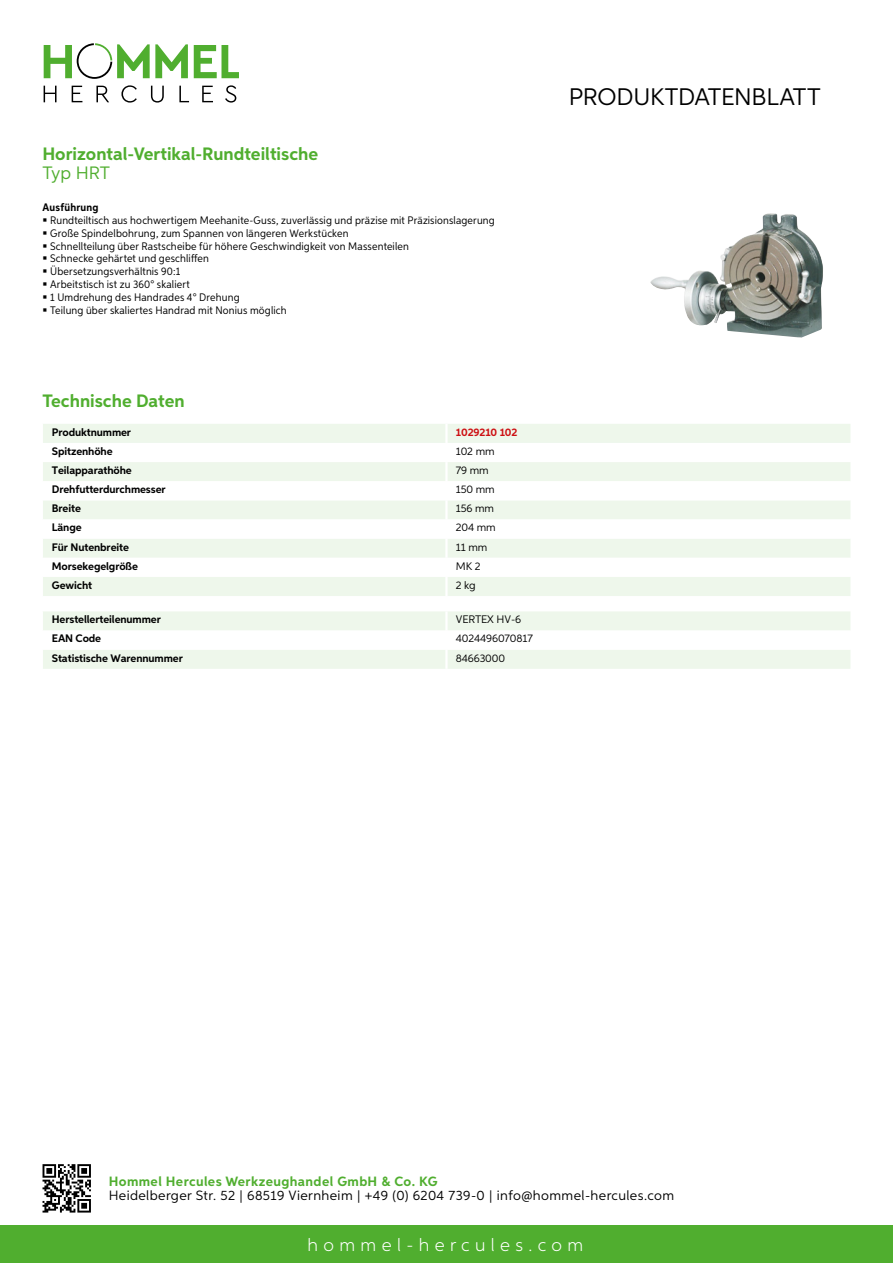
<style>
.page{position:relative;width:893px;height:1263px;background:#fff}
.page>*{position:absolute;margin:0;border:0;box-sizing:border-box;transform-origin:0 0}
.t1{font:24px "Aspira";letter-spacing:-.01em;color:#000}
.t2{font:700 18px "Aspira";color:#50ae2f}
.t3{font:300 18px "Aspira";letter-spacing:.3em;color:#fff}
.t4{font:18px "Aspira";color:#50ae2f}
.t5{font:13.5px "Aspira";letter-spacing:.03em;color:#000}
.t6{font:700 13.5px "Aspira";letter-spacing:.03em;color:#50ae2f}
.t7{font:10.95px/12.8px "Aspira Nar";letter-spacing:.015em;color:#000}
.t8{font:700 10.95px "Aspira";letter-spacing:-.01em;color:#000}
.t9{font:10.95px "Aspira";letter-spacing:-.01em;color:#000}
.t10{font:700 10.95px "Aspira";letter-spacing:-.01em;color:#cd1013}
.t11{font:700 10.95px "Aspira Nar";letter-spacing:.02em;color:#000}
</style>
<div class="page">
<div style="left:0;top:1226px;width:893px;height:37px;background:#50ae2f"></div>
<svg style="left:43px;top:1164px;width:48px;height:48px"></svg>
<svg style="left:194px;top:45px;width:45px;height:33px"></svg>
<svg style="left:44px;top:43px;width:144px;height:36px"></svg>
<svg style="left:44px;top:86px;width:13px;height:16px"></svg>
<svg style="left:72px;top:86px;width:10px;height:16px"></svg>
<svg style="left:96px;top:86px;width:13px;height:16px"></svg>
<svg style="left:121px;top:85px;width:16px;height:18px"></svg>
<svg style="left:151px;top:86px;width:13px;height:17px"></svg>
<svg style="left:179px;top:86px;width:10px;height:16px"></svg>
<svg style="left:202px;top:86px;width:11px;height:16px"></svg>
<svg style="left:225px;top:85px;width:11px;height:18px"></svg>
<div style="left:43px;top:424px;width:807px;height:172px;background:#eef7eb"></div>
<svg style="left:43px;top:443px;width:807px;height:134px"></svg>
<hr style="left:445px;top:424px;width:3px;height:19px;background:#fff">
<hr style="left:445px;top:443px;width:3px;height:19px;background:#fff">
<hr style="left:445px;top:462px;width:3px;height:19px;background:#fff">
<hr style="left:445px;top:481px;width:3px;height:19px;background:#fff">
<hr style="left:445px;top:500px;width:3px;height:19px;background:#fff">
<hr style="left:445px;top:519px;width:3px;height:20px;background:#fff">
<hr style="left:445px;top:539px;width:3px;height:19px;background:#fff">
<hr style="left:445px;top:558px;width:3px;height:19px;background:#fff">
<hr style="left:445px;top:577px;width:3px;height:19px;background:#fff">
<svg style="left:43px;top:611px;width:807px;height:58px"></svg>
<hr style="left:445px;top:650px;width:3px;height:19px;background:#fff">
<img style="left:650px;top:213px;width:172px;height:124px">
<h2 class="t2" style="left:43px;top:142px;width:277px">Horizontal-Vertikal-Rundteiltische</h2>
<h2 class="t4" style="left:43px;top:162px;width:57px">Typ HRT</h2>
<p class="t11" style="left:43px;top:201px;width:58px">Ausführung</p>
<p class="t7" style="left:50px;top:214px;width:446px">Rundteiltisch aus hochwertigem Meehanite-Guss, zuverlässig und präzise mit Präzisionslagerung Große Spindelbohrung, zum Spannen von längeren Werkstücken<br>Schnellteilung über Rastscheibe für höhere Geschwindigkeit von Massenteilen<br>Schnecke gehärtet und geschliffen<br>Übersetzungsverhältnis 90:1<br>Arbeitstisch ist zu 360° skaliert<br>1 Umdrehung des Handrades 4° Drehung<br>Teilung über skaliertes Handrad mit Nonius möglich</p>
<h2 class="t2" style="left:43px;top:390px;width:144px">Technische Daten</h2>
<p class="t8" style="left:52px;top:425px;width:81px">Produktnummer</p>
<p class="t10" style="left:456px;top:425px;width:63px">1029210 102</p>
<p class="t8" style="left:52px;top:444px;width:62px">Spitzenhöhe</p>
<p class="t9" style="left:456px;top:444px;width:40px">102 mm</p>
<p class="t8" style="left:52px;top:463px;width:81px">Teilapparathöhe</p>
<p class="t9" style="left:456px;top:464px;width:34px">79 mm</p>
<p class="t8" style="left:52px;top:483px;width:115px">Drehfutterdurchmesser</p>
<p class="t9" style="left:456px;top:483px;width:40px">150 mm</p>
<p class="t8" style="left:52px;top:502px;width:31px">Breite</p>
<p class="t9" style="left:456px;top:502px;width:40px">156 mm</p>
<p class="t8" style="left:52px;top:521px;width:31px">Länge</p>
<p class="t9" style="left:456px;top:521px;width:41px">204 mm</p>
<p class="t8" style="left:52px;top:540px;width:79px">Für Nutenbreite</p>
<p class="t9" style="left:456px;top:540px;width:33px">11 mm</p>
<p class="t8" style="left:52px;top:559px;width:88px">Morsekegelgröße</p>
<p class="t9" style="left:456px;top:559px;width:26px">MK 2</p>
<p class="t8" style="left:52px;top:578px;width:42px">Gewicht</p>
<p class="t9" style="left:456px;top:578px;width:21px">2 kg</p>
<p class="t8" style="left:52px;top:613px;width:111px">Herstellerteilenummer</p>
<p class="t9" style="left:456px;top:613px;width:14px">VERTE</p>
<p class="t9" style="left:487px;top:613px;width:35px">X HV-6</p>
<p class="t8" style="left:52px;top:632px;width:51px">EAN Code</p>
<p class="t9" style="left:456px;top:632px;width:79px">4024496070817</p>
<p class="t8" style="left:52px;top:651px;width:132px">Statistische Warennummer</p>
<p class="t9" style="left:456px;top:651px;width:51px">84663000</p>
<h1 class="t1" style="left:569px;top:82px;width:253px">Produktdatenblatt</h1>
<p class="t6" style="left:109px;top:1172px;width:330px">Hommel Hercules Werkzeughandel GmbH &amp; Co. KG</p>
<p class="t5" style="left:109px;top:1187px;width:567px">Heidelberger Str. 52 | 68519 Viernheim | +49 (0) 6204 739-0 | info@hommel-hercules.com</p>
<h2 class="t3" style="left:307px;top:1234px;width:277px">hommel-hercules.com</h2>
</div>
